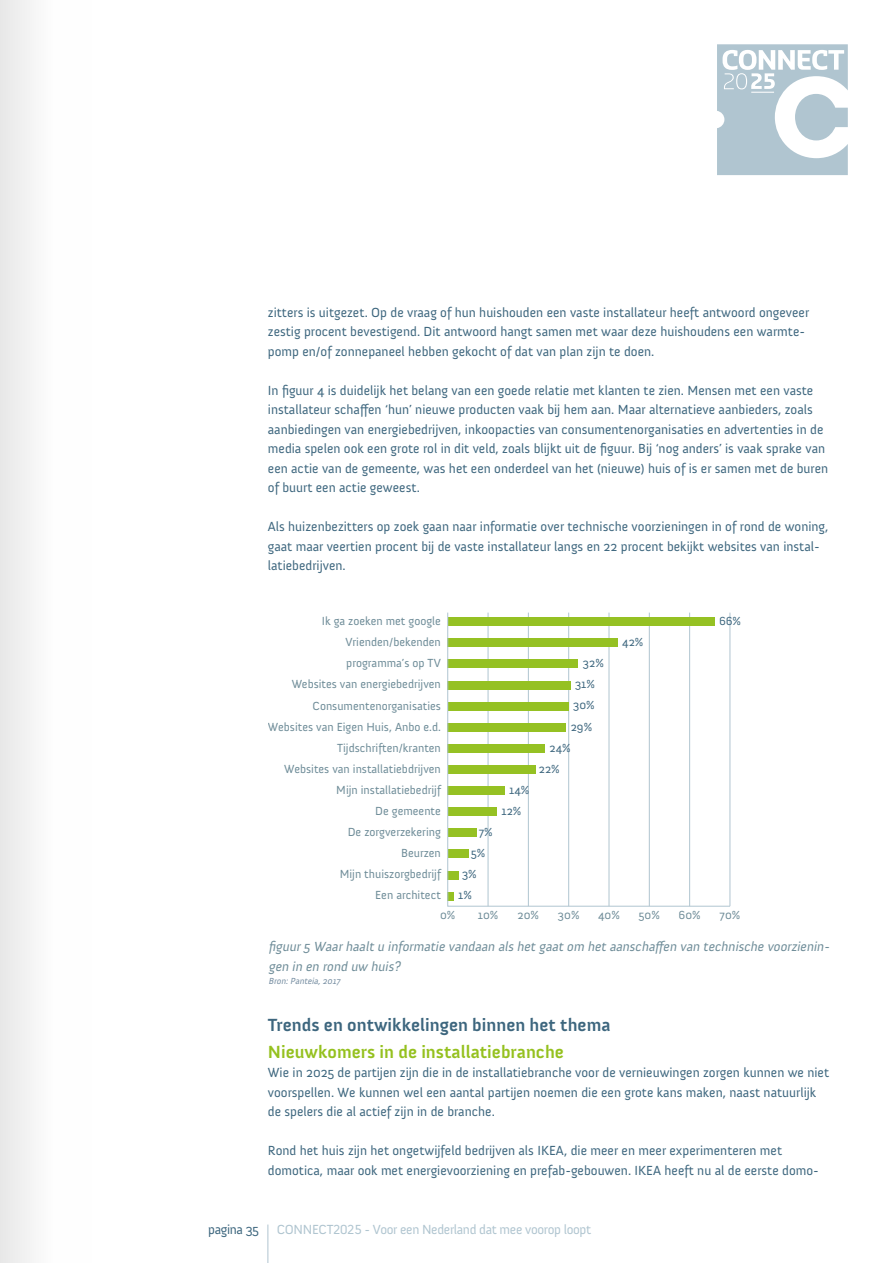
<style>
.page{position:relative;width:893px;height:1263px;background:#fff}
.page>*{position:absolute;margin:0;border:0;box-sizing:border-box;transform-origin:0 0}
.t1{font:700 18px "Anivers";color:#3d667e}
.t2{font:700 18px "Anivers";color:#95c11f}
.t3{font:13.5px/19.5px "Anivers";color:#3d667e}
.t4{font:italic 13.5px/19.5px "Anivers";color:#6e8c98}
.t5{font:13.5px "Anivers";letter-spacing:-.025em;color:#b0c5d0}
.t6{font:13.5px "Anivers";letter-spacing:-.025em;color:#3d667e}
.t7{font:12px/21.1px "Anivers";color:#6e8c98;text-align:right}
.t8{font:12px/21.1px "Anivers";color:#3d667e}
.t9{font:italic 9px "Anivers";color:#748ca0}
</style>
<div class="page">
<div style="left:0;top:0;width:91px;height:1263px;background:linear-gradient(to right,#ebebeb,#fff)"></div>
<svg style="left:717px;top:44px;width:131px;height:131px"></svg>
<hr style="left:267px;top:1224px;width:1px;height:39px;background:#b0c5d0">
<svg style="left:447px;top:613px;width:284px;height:294px"></svg>
<p class="t3" style="left:268px;top:303px;width:543px">zitters is uitgezet. Op de vraag of hun huishouden een vaste installateur heeft antwoord ongeveer zestig procent bevestigend. Dit antwoord hangt samen met waar deze huishoudens een warmte&shy;pomp en/of zonnepaneel hebben gekocht of dat van plan zijn te doen.</p>
<p class="t3" style="left:268px;top:381px;width:562px">In figuur 4 is duidelijk het belang van een goede relatie met klanten te zien. Mensen met een vaste installateur schaffen ‘hun’ nieuwe producten vaak bij hem aan. Maar alternatieve aanbieders, zoals aanbiedingen van energiebedrijven, inkoopacties van consumentenorganisaties en advertenties in de media spelen ook een grote rol in dit veld, zoals blijkt uit de figuur. Bij ‘nog anders’ is vaak sprake van een actie van de gemeente, was het een onderdeel van het (nieuwe) huis of is er samen met de buren of buurt een actie geweest.</p>
<p class="t3" style="left:268px;top:517px;width:562px">Als huizenbezitters op zoek gaan naar informatie over technische voorzieningen in of rond de woning, gaat maar veertien procent bij de vaste installateur langs en 22 procent bekijkt websites van instal&shy;latiebedrijven.</p>
<p class="t7" style="left:268px;top:611px;width:175px">Ik ga zoeken met google<br>Vrienden/bekenden<br>programma’s op TV<br>Websites van energiebedrijven<br>Consumentenorganisaties<br>Websites van Eigen Huis, Anbo e.d.<br>Tijdschriften/kranten<br>Websites van installatiebdrijven<br>Mijn installatiebedrijf<br>De gemeente<br>De zorgverzekering<br>Beurzen<br>Mijn thuiszorgbedrijf<br>Een architect</p>
<p class="t8" style="left:719px;top:611px;width:23px">66%</p>
<p class="t8" style="left:622px;top:632px;width:23px">42%</p>
<p class="t8" style="left:583px;top:653px;width:22px">32%</p>
<p class="t8" style="left:575px;top:674px;width:21px">31%</p>
<p class="t8" style="left:573px;top:695px;width:23px">30%</p>
<p class="t8" style="left:571px;top:716px;width:23px">29%</p>
<p class="t8" style="left:539px;top:737px;width:33px;text-indent:11px">24%<br>22%</p>
<p class="t8" style="left:502px;top:779px;width:29px;text-indent:8px">14%<br>12%</p>
<p class="t8" style="left:479px;top:822px;width:15px">7%</p>
<p class="t8" style="left:471px;top:843px;width:16px">5%</p>
<p class="t8" style="left:462px;top:864px;width:16px">3%</p>
<p class="t8" style="left:458px;top:885px;width:15px">1%</p>
<p class="t7" style="left:440px;top:904px;width:17px">0%</p>
<p class="t7" style="left:478px;top:904px;width:22px">10%</p>
<p class="t7" style="left:518px;top:904px;width:23px">20%</p>
<p class="t7" style="left:558px;top:904px;width:23px">30%</p>
<p class="t7" style="left:598px;top:904px;width:23px">40%</p>
<p class="t7" style="left:639px;top:904px;width:23px">50%</p>
<p class="t7" style="left:679px;top:904px;width:24px">60%</p>
<p class="t7" style="left:720px;top:904px;width:22px">70%</p>
<p class="t4" style="left:268px;top:937px;width:565px">figuur5 Waarhaalt u informatie vandaan als het gaat om het aanschaffen van technische voorzienin&shy;gen in en rond uw huis?</p>
<p class="t9" style="left:268px;top:976px;width:75px">Bron:Panteia,2017</p>
<h1 class="t1" style="left:268px;top:1015px;width:344px">Trends en ontwikkelingen binnen het thema</h1>
<h1 class="t2" style="left:268px;top:1042px;width:298px">Nieuwkomers in de installatiebranche</h1>
<p class="t3" style="left:268px;top:1063px;width:563px">Wie in 2025 de partijen zijn die in de installatiebranche voor de vernieuwingen zorgen kunnen we niet voorspellen. We kunnen wel een aantal partijen noemen die een grote kans maken, naast natuurlijk de spelers die al actief zijn in de branche.</p>
<p class="t3" style="left:268px;top:1141px;width:553px">Rond het huis zijn het ongetwijfeld bedrijven als IKEA, die meer en meer experimenteren met domotica, maar ook met energievoorziening en prefab-gebouwen. IKEA heeft nu al de eerste domo-</p>
<p class="t6" style="left:208px;top:1221px;width:52px">pagina 35</p>
<p class="t5" style="left:277px;top:1221px;width:316px">CONNECT2025 - Voor een Nederland dat mee voorop loopt</p>
</div>
